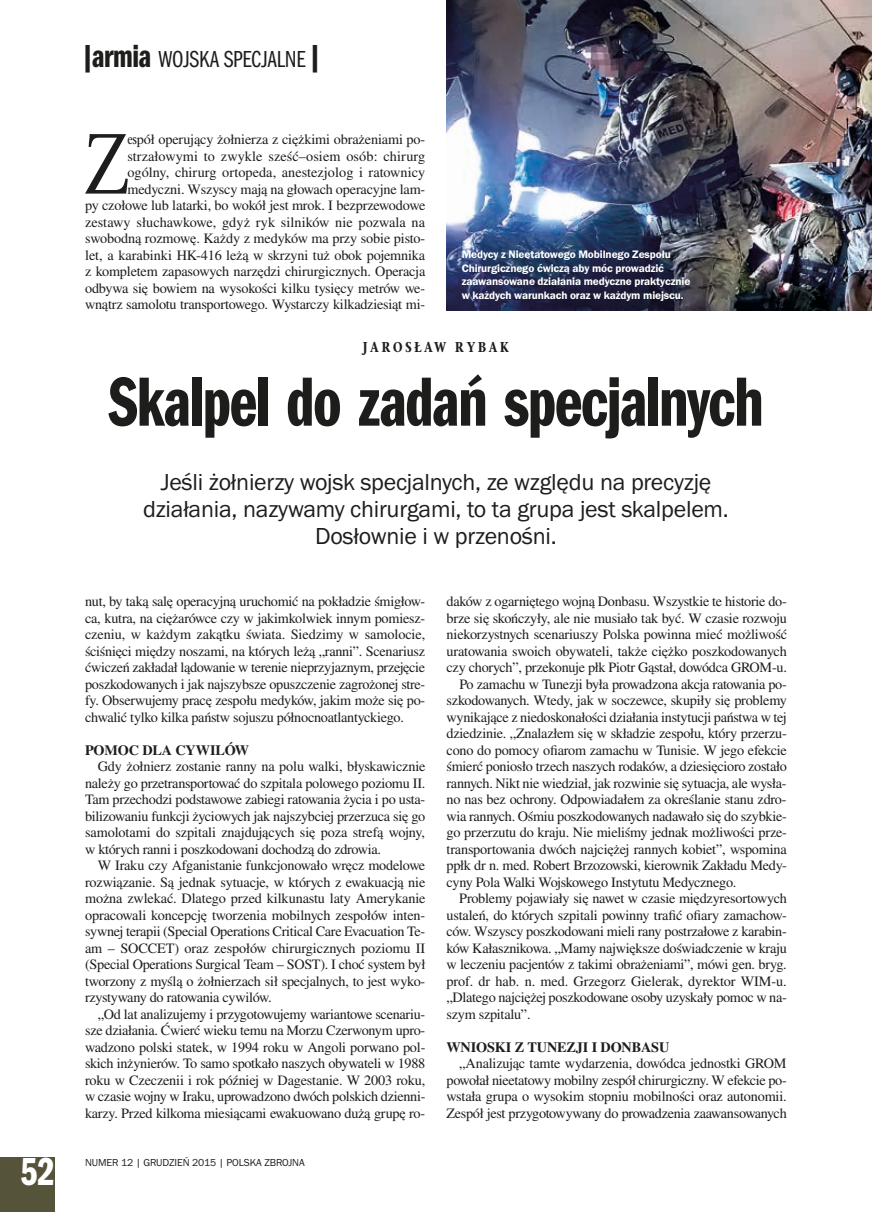
<style>
.page{position:relative;width:872px;height:1212px;background:#fff}
.page>*{position:absolute;margin:0;border:0;box-sizing:border-box;transform-origin:0 0}
.t1{font:85.05px "Classic Cnd EFN";color:#1d1d1b}
.t2{font:72px "Franklin Got URWTCE Dem Com";letter-spacing:-.015em;color:#1d1d1b}
.t3{font:40.5px "Franklin Got URWTCE Dem Com";color:#fff}
.t4{font:24px/27px "Franklin Got URWTCE Boo";letter-spacing:-.01em;color:#1d1d1b;text-align:center}
.t5{font:24px "Franklin Got URWTCE Boo Com";letter-spacing:-.005em;color:#1d1d1b}
.t6{font:14.25px/16.5px "Nimbus Rom No 9 LCE";letter-spacing:-.02em;color:#1d1d1b;text-align:justify}
.t7{font:500 14.25px "Nimbus Rom No 9 LCE";letter-spacing:-.01em;color:#1d1d1b}
.t8{font:14.25px "Classic Cnd EFN Black";letter-spacing:.2em;color:#1d1d1b}
.t9{font:11.25px/13.5px "Franklin Got URWTCE Dem";letter-spacing:-.01em;color:#fff}
.t10{font:10.5px "Franklin Got URWTCE Boo";letter-spacing:-.01em;color:#1d1d1b}
.s1{font-family:"Franklin Got URWTCE Dem Com";font-size:33px}
.s2{font-family:"Classic Cnd EFN"}
</style>
<div class="page">
<div style="left:0;top:1158px;width:54px;height:54px;background:#55533a"></div>
<img style="left:446px;top:0;width:426px;height:311px">
<h3 class="t3" style="left:20px;top:1148px;width:36px">52</h3>
<h3 class="t5" style="left:80px;top:46px;width:245px"><span class="s1">|armia</span> WOJSKA SPECJALNE<span class="s1">|</span></h3>
<h1 class="t1" style="left:84px;top:114px;width:46px">Z</h1>
<p class="t6" style="left:85px;top:131px;width:342px;text-align:right"><span class="s2">es</span>pół operujący żołnierza z ciężkimi obrażeniami po&shy;strzałowymi to zwykle sześć–osiem osób: chirurg ogólny, chirurg ortopeda, anestezjolog i ratownicy medyczni. Wszyscy mają na głowach operacyjne lam-<br>py czołowe lub latarki, bo wokół jest mrok. I bezprzewodowe zestawy słuchawkowe, gdyż ryk silników nie pozwala na swobodną rozmowę. Każdy z medyków ma przy sobie pisto&shy;let, a karabinki HK-416 leżą w skrzyni tuż obok pojemnika z kompletem zapasowych narzędzi chirurgicznych. Operacja odbywa się bowiem na wysokości kilku tysięcy metrów we&shy;wnątrz samolotu transportowego. Wystarczy kilkadziesiąt mi-</p>
<p class="t9" style="left:462px;top:248px;width:230px">Medycy z Nieetatowego Mobilnego Zespołu Chirurgicznego ćwiczą aby móc prowadzić zaawansowane działania medyczne praktycznie w każdych warunkach oraz w każdym miejscu.</p>
<p class="t8" style="left:363px;top:339px;width:147px">JAROSŁAW RYBAK</p>
<h2 class="t2" style="left:108px;top:361px;width:657px">Skalpel do zadań specjalnych</h2>
<h3 class="t4" style="left:143px;top:469px;width:587px">Jeśli żołnierzy wojsk specjalnych, ze względu na precyzję działania, nazywamy chirurgami, to ta grupa jest skalpelem.<br>Dosłownie i w przenośni.</h3>
<p class="t6" style="left:85px;top:593px;width:342px">nut, by taką salę operacyjną uruchomić na pokładzie śmigłow&shy;ca, kutra, na ciężarówce czy w jakimkolwiek innym pomiesz&shy;czeniu, w każdym zakątku świata. Siedzimy w samolocie, ściśnięci między noszami, na których leżą „ranni”. Scenariusz ćwiczeń zakładał lądowanie w terenie nieprzyjaznym, przejęcie poszkodowanych i jak najszybsze opuszczenie zagrożonej stre&shy;fy. Obserwujemy pracę zespołu medyków, jakim może się po&shy;chwalić tylko kilka państw sojuszu północnoatlantyckiego.</p>
<p class="t7" style="left:85px;top:741px;width:166px">POMOC DLA CYWILÓW</p>
<p class="t6" style="left:85px;top:758px;width:342px;text-indent:13px">Gdy żołnierz zostanie ranny na polu walki, błyskawicznie należy go przetransportować do szpitala polowego poziomu II.<br>Tam przechodzi podstawowe zabiegi ratowania życia i po usta&shy;bilizowaniu funkcji życiowych jak najszybciej przerzuca się go samolotami do szpitali znajdujących się poza strefą wojny, w których ranni i poszkodowani dochodzą do zdrowia.</p>
<p class="t6" style="left:85px;top:857px;width:342px;text-indent:13px">W Iraku czy Afganistanie funkcjonowało wręcz modelowe rozwiązanie. Są jednak sytuacje, w których z ewakuacją nie można zwlekać. Dlatego przed kilkunastu laty Amerykanie opracowali koncepcję tworzenia mobilnych zespołów inten&shy;sywnej terapii (Special Operations Critical Care Evacuation Te&shy;am – SOCCET) oraz zespołów chirurgicznych poziomu II (Special Operations Surgical Team – SOST). I choć system był tworzony z myślą o żołnierzach sił specjalnych, to jest wyko&shy;rzystywany do ratowania cywilów.</p>
<p class="t6" style="left:85px;top:1006px;width:342px;text-indent:13px">„Od lat analizujemy i przygotowujemy wariantowe scenariu&shy;sze działania. Ćwierć wieku temu na Morzu Czerwonym upro&shy;wadzono polski statek, w 1994 roku w Angoli porwano pol&shy;skich inżynierów. To samo spotkało naszych obywateli w 1988 roku w Czeczenii i rok później w Dagestanie. W 2003 roku, w czasie wojny w Iraku, uprowadzono dwóch polskich dzienni&shy;karzy. Przed kilkoma miesiącami ewakuowano dużą grupę ro-</p>
<p class="t10" style="left:85px;top:1156px;width:221px">NUMER 12 | GRUDZIEŃ 2015 | POLSKA ZBROJNA</p>
<p class="t6" style="left:446px;top:593px;width:342px">daków z ogarniętego wojną Donbasu. Wszystkie te historie do-</p>
<p class="t6" style="left:446px;top:610px;width:342px">brze się skończyły, ale nie musiało tak być. W czasie rozwoju</p>
<p class="t6" style="left:446px;top:626px;width:342px">niekorzystnych scenariuszy Polska powinna mieć możliwość</p>
<p class="t6" style="left:446px;top:643px;width:342px">uratowania swoich obywateli, także ciężko poszkodowanych</p>
<p class="t6" style="left:446px;top:659px;width:342px">czy chorych”, przekonuje płk Piotr Gąstał, dowódca GROM-u.</p>
<p class="t6" style="left:459px;top:676px;width:329px">Po zamachu w Tunezji była prowadzona akcja ratowania po-</p>
<p class="t6" style="left:446px;top:692px;width:342px">szkodowanych. Wtedy, jak w soczewce, skupiły się problemy</p>
<p class="t6" style="left:446px;top:709px;width:342px">wynikające z niedoskonałości działania instytucji państwa w tej</p>
<p class="t6" style="left:446px;top:725px;width:342px">dziedzinie. „Znalazłem się w składzie zespołu, który przerzu-</p>
<p class="t6" style="left:446px;top:742px;width:342px">cono do pomocy ofiarom zamachu w Tunisie. W jego efekcie</p>
<p class="t6" style="left:446px;top:758px;width:342px">śmierć poniosło trzech naszych rodaków, a dziesięcioro zostało</p>
<p class="t6" style="left:446px;top:775px;width:341px">rannych. Nikt nie wiedział, jak rozwinie się sytuacja, ale wysła-</p>
<p class="t6" style="left:446px;top:791px;width:341px">no nas bez ochrony. Odpowiadałem za określanie stanu zdro-</p>
<p class="t6" style="left:446px;top:808px;width:342px">wia rannych. Ośmiu poszkodowanych nadawało się do szybkie-</p>
<p class="t6" style="left:446px;top:824px;width:342px">go przerzutu do kraju. Nie mieliśmy jednak możliwości prze-</p>
<p class="t6" style="left:446px;top:841px;width:342px">transportowania dwóch najciężej rannych kobiet”, wspomina</p>
<p class="t6" style="left:446px;top:857px;width:342px">ppłk dr n. med. Robert Brzozowski, kierownik Zakładu Medy-</p>
<p class="t6" style="left:446px;top:874px;width:291px">cyny Pola Walki Wojskowego Instytutu Medycznego.</p>
<p class="t6" style="left:459px;top:890px;width:329px">Problemy pojawiały się nawet w czasie międzyresortowych</p>
<p class="t6" style="left:446px;top:907px;width:342px">ustaleń, do których szpitali powinny trafić ofiary zamachow-</p>
<p class="t6" style="left:446px;top:923px;width:342px">ców. Wszyscy poszkodowani mieli rany postrzałowe z karabin-</p>
<p class="t6" style="left:446px;top:940px;width:342px">ków Kałasznikowa. „Mamy największe doświadczenie w kraju</p>
<p class="t6" style="left:446px;top:956px;width:342px">w leczeniu pacjentów z takimi obrażeniami”, mówi gen. bryg.</p>
<p class="t6" style="left:446px;top:973px;width:342px">prof. dr hab. n. med. Grzegorz Gielerak, dyrektor WIM-u.</p>
<p class="t6" style="left:446px;top:989px;width:342px">„Dlatego najciężej poszkodowane osoby uzyskały pomoc w na-</p>
<p class="t6" style="left:446px;top:1006px;width:86px">szym szpitalu”.</p>
<p class="t7" style="left:446px;top:1038px;width:224px">WNIOSKI Z TUNEZJI I DONBASU</p>
<p class="t6" style="left:446px;top:1055px;width:342px;text-indent:13px">„Analizując tamte wydarzenia, dowódca jednostki GROM powołał nieetatowy mobilny zespół chirurgiczny. W efekcie po&shy;wstała grupa o wysokim stopniu mobilności oraz autonomii.<br>Zespół jest przygotowywany do prowadzenia zaawansowanych</p>
</div>
